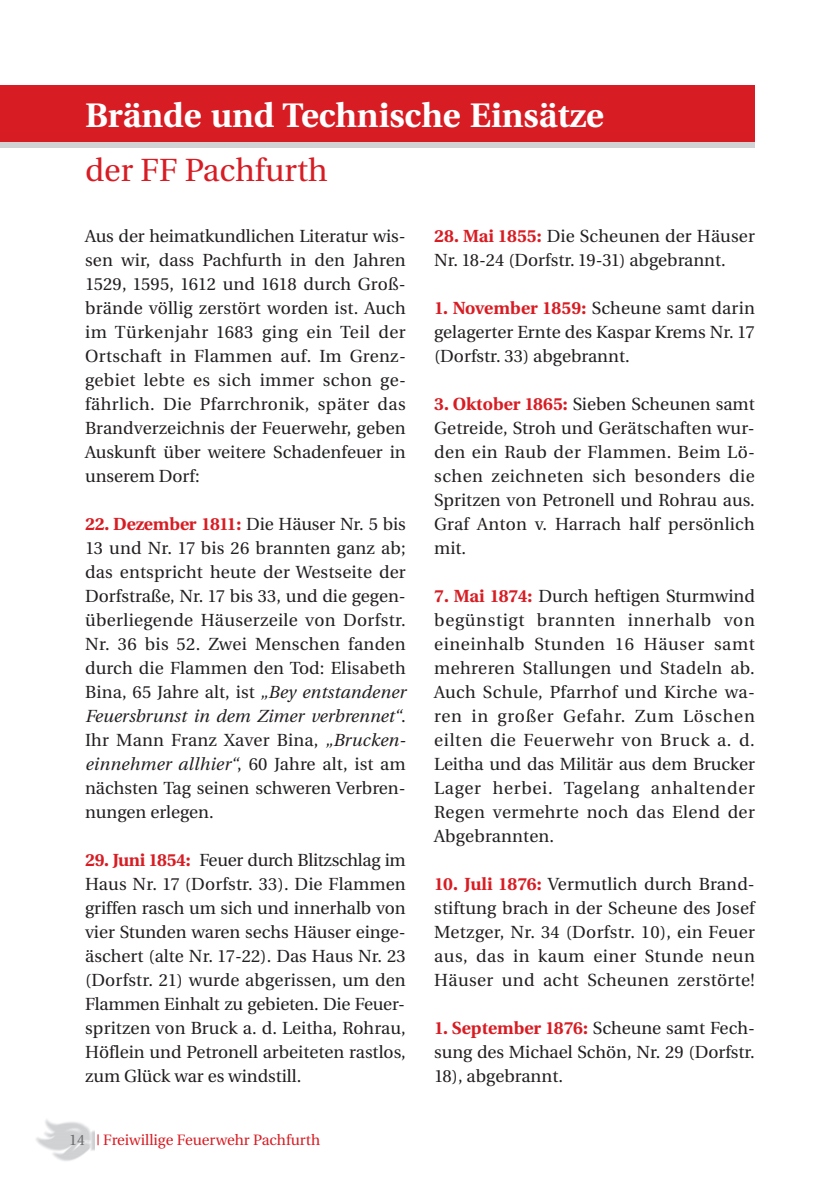
<style>
.page{position:relative;width:840px;height:1191px;background:#fff}
.page>*{position:absolute;margin:0;border:0;box-sizing:border-box;transform-origin:0 0}
.t1{font:700 34px "Utopia";color:#fff}
.t2{font:32px "Utopia";color:#d81c23}
.t3{font:17.6px/24px "Utopia";color:#231f20;text-align:justify}
.t4{font:15px "Utopia";color:#d81c23}
.s1{font-weight:700;color:#d81c23}
.s2{font-style:italic}
.s3{color:#6c6d70}
</style>
<div class="page">
<img style="left:36px;top:1119px;width:59px;height:42px">
<div style="left:0;top:85px;width:754px;height:62px;background:#d1d2d4"></div>
<div style="left:0;top:85px;width:754px;height:57px;background:#d81c23"></div>
<h1 class="t1" style="left:85px;top:102px;width:520px">Brände und Technische Einsätze</h1>
<h2 class="t2" style="left:85px;top:157px;width:244px">der FF Pachfurth</h2>
<p class="t3" style="left:85px;top:226px;width:322px">Aus der heimatkundlichen Literatur wis&shy;sen wir, dass Pachfurth in den Jahren 1529, 1595, 1612 und 1618 durch Groß&shy;brände völlig zerstört worden ist. Auch im Türkenjahr 1683 ging ein Teil der Ortschaft in Flammen auf. Im Grenz - gebiet lebte es sich immer schon ge - fährlich. Die Pfarrchronik, später das Brandverzeichnis der Feuerwehr, geben Auskunft über weitere Schadenfeuer in unserem Dorf:</p>
<p class="t3" style="left:85px;top:513px;width:322px"><span class="s1">22. Dezember 1811:</span> Die Häuser Nr. 5 bis 13 und Nr. 17 bis 26 brannten ganz ab; das entspricht heute der Westseite der Dorfstraße, Nr. 17 bis 33, und die gegen&shy;überliegende Häuserzeile von Dorfstr.<br>Nr. 36 bis 52. Zwei Menschen fanden durch die Flammen den Tod: Elisabeth Bina, 65 Jahre alt, ist <span class="s2">„Bey entstandener Feuersbrunst in dem Zimer verbrennet“</span>.<br>Ihr Mann Franz Xaver Bina, <span class="s2">„Brucken - einnehmer allhier“</span>, 60 Jahre alt, ist am nächsten Tag seinen schweren Verbren&shy;nungen erlegen.</p>
<p class="t3" style="left:85px;top:849px;width:322px"><span class="s1">29. Juni 1854:</span> Feuer durch Blitzschlag im Haus Nr. 17 (Dorfstr. 33). Die Flammen griffen rasch um sich und innerhalb von vier Stunden waren sechs Häuser einge&shy;äschert (alte Nr. 17-22). Das Haus Nr. 23 (Dorfstr. 21) wurde abgerissen, um den Flammen Einhalt zu gebieten. Die Feuer&shy;spritzen von Bruck a. d. Leitha, Rohrau, Höflein und Petronell arbeiteten rastlos, zum Glück war es windstill.</p>
<p class="t4" style="left:69px;top:1134px;width:252px"><span class="s3">14</span> | Freiwillige Feuerwehr Pachfurth</p>
<p class="t3" style="left:434px;top:226px;width:322px"><span class="s1">28. Mai 1855:</span> Die Scheunen der Häuser<br>Nr. 18-24 (Dorfstr. 19-31) abgebrannt.</p>
<p class="t3" style="left:434px;top:297px;width:322px"><span class="s1">1. November 1859:</span> Scheune samt darin gelagerter Ernte des Kaspar Krems Nr. 17 (Dorfstr. 33) abgebrannt.</p>
<p class="t3" style="left:434px;top:393px;width:322px"><span class="s1">3. Oktober 1865:</span> Sieben Scheunen samt Getreide, Stroh und Gerätschaften wur&shy;den ein Raub der Flammen. Beim Lö&shy;schen zeichneten sich besonders die Spritzen von Petronell und Rohrau aus.<br>Graf Anton v. Harrach half persönlich mit.</p>
<p class="t3" style="left:434px;top:585px;width:322px"><span class="s1">7. Mai 1874:</span> Durch heftigen Sturmwind begünstigt brannten innerhalb von eineinhalb Stunden 16 Häuser samt mehreren Stallungen und Stadeln ab.<br>Auch Schule, Pfarrhof und Kirche wa - ren in großer Gefahr. Zum Löschen eilten die Feuerwehr von Bruck a. d.<br>Leitha und das Militär aus dem Brucker Lager herbei. Tagelang anhaltender Regen vermehrte noch das Elend der Abgebrannten.</p>
<p class="t3" style="left:434px;top:873px;width:322px"><span class="s1">10. Juli 1876:</span> Vermutlich durch Brand - stiftung brach in der Scheune des Josef Metzger, Nr. 34 (Dorfstr. 10), ein Feuer aus, das in kaum einer Stunde neun Häuser und acht Scheunen zerstörte!</p>
<p class="t3" style="left:434px;top:1017px;width:322px"><span class="s1">1. September 1876:</span> Scheune samt Fech&shy;sung des Michael Schön, Nr. 29 (Dorfstr.<br>18), abgebrannt.</p>
</div>
